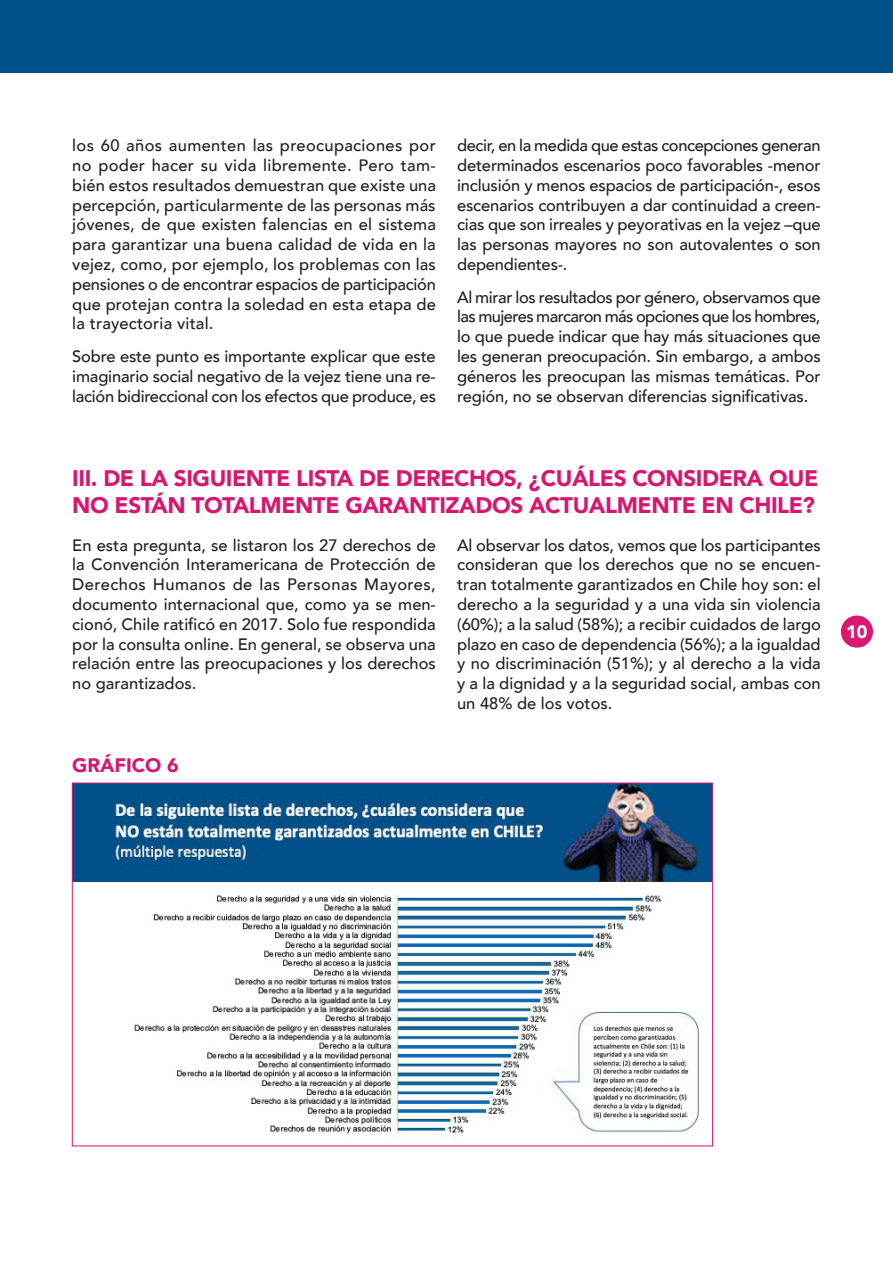
<style>
.page{position:relative;width:893px;height:1263px;background:#fff}
.page>*{position:absolute;margin:0;border:0;box-sizing:border-box;transform-origin:0 0}
.t1{font:900 22.5px/27px "Avenir";letter-spacing:-.02em;color:#d8166f}
.t2{font:900 19.5px "Avenir";color:#d8166f}
.t3{font:900 18px "Avenir";color:#fff}
.t4{font:500 16.5px/19.8px "Avenir";letter-spacing:-.01em;color:#231f20;text-align:justify}
</style>
<div class="page">
<div style="left:841px;top:615px;width:32px;height:33px;background:#da1772;border-radius:50%"></div>
<img style="left:74px;top:785px;width:637px;height:353px">
<div style="left:0;top:0;width:893px;height:72px;background:#01508b"></div>
<p class="t4" style="left:72px;top:135px;width:365px">los 60 años aumenten las preocupaciones por no poder hacer su vida libremente. Pero tam&shy;bién estos resultados demuestran que existe una percepción, particularmente de las personas más jóvenes, de que existen falencias en el sistema para garantizar una buena calidad de vida en la vejez, como, por ejemplo, los problemas con las pensiones o de encontrar espacios de participación que protejan contra la soledad en esta etapa de la trayectoria vital.</p>
<p class="t4" style="left:72px;top:345px;width:365px">Sobre este punto es importante explicar que este imaginario social negativo de la vejez tiene una re&shy;lación bidireccional con los efectos que produce, es</p>
<p class="t4" style="left:457px;top:135px;width:365px">decir, en la medida que estas concepciones generan determinados escenarios poco favorables -menor inclusión y menos espacios de participación-, esos escenarios contribuyen a dar continuidad a creen&shy;cias que son irreales y peyorativas en la vejez –que las personas mayores no son autovalentes o son dependientes-.</p>
<p class="t4" style="left:457px;top:286px;width:365px">Al mirar los resultados por género, observamos que las mujeres marcaron más opciones que los hombres, lo que puede indicar que hay más situaciones que les generan preocupación. Sin embargo, a ambos géneros les preocupan las mismas temáticas. Por región, no se observan diferencias significativas.</p>
<h1 class="t1" style="left:72px;top:464px;width:747px">III. DE LA SIGUIENTE LISTA DE DERECHOS, ¿CUÁLES CONSIDERA QUE<br>NO ESTÁN TOTALMENTE GARANTIZADOS ACTUALMENTE EN CHILE?</h1>
<p class="t4" style="left:457px;top:534px;width:365px">Al observar los datos, vemos que los participantes consideran que los derechos que no se encuen&shy;tran totalmente garantizados en Chile hoy son: el derecho a la seguridad y a una vida sin violencia (60%); a la salud (58%); a recibir cuidados de largo plazo en caso de dependencia (56%); a la igualdad y no discriminación (51%); y al derecho a la vida y a la dignidad y a la seguridad social, ambas con un 48% de los votos.</p>
<p class="t4" style="left:72px;top:534px;width:365px">En esta pregunta, se listaron los 27 derechos de la Convención Interamericana de Protección de Derechos Humanos de las Personas Mayores, documento internacional que, como ya se men&shy;cionó, Chile ratificó en 2017. Solo fue respondida por la consulta online. En general, se observa una relación entre las preocupaciones y los derechos no garantizados.</p>
<p class="t2" style="left:72px;top:749px;width:108px">GRÁFICO 6</p>
<p class="t3" style="left:846px;top:616px;width:23px">10</p>
</div>
